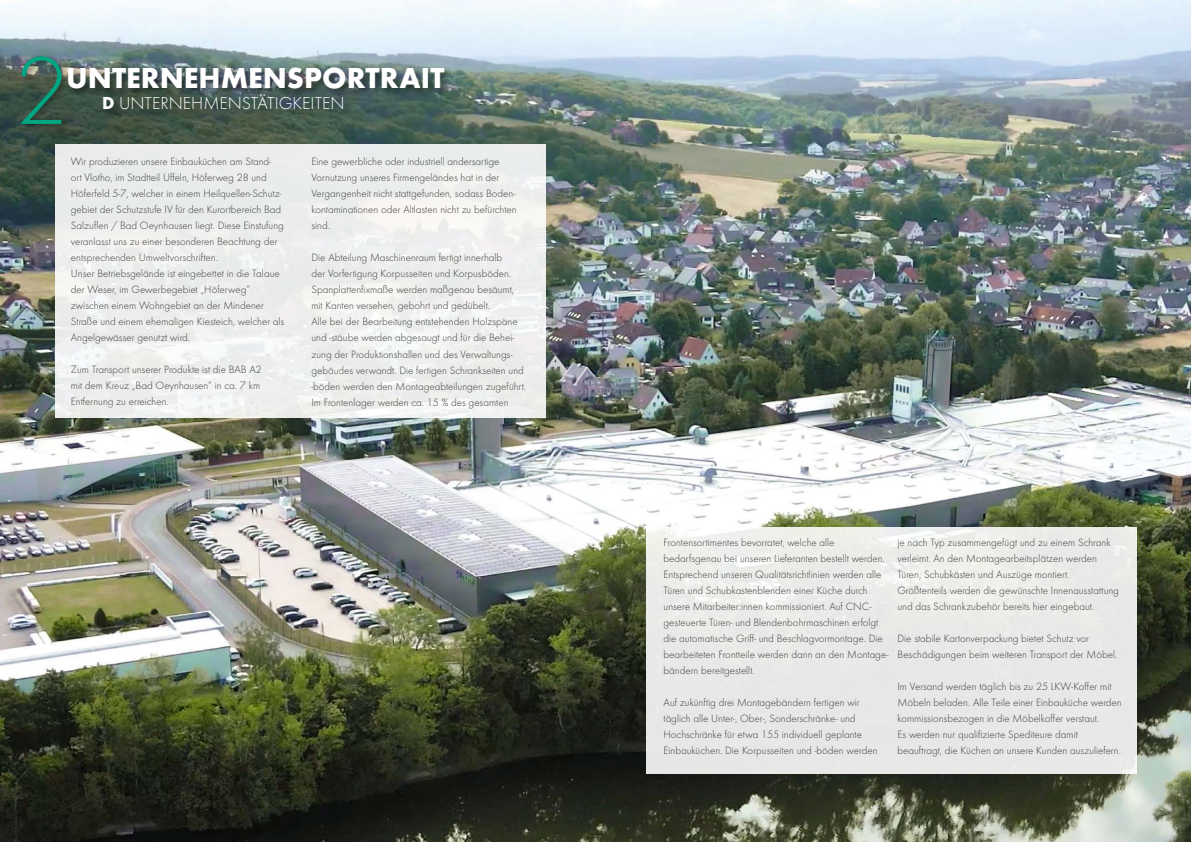
<style>
.page{position:relative;width:1191px;height:842px;background:#fff}
.page>*{position:absolute;margin:0;border:0;box-sizing:border-box;transform-origin:0 0}
.t1{font:300 100px "Futura";color:#00a581}
.t2{font:700 30px "Futura";color:#fff}
.t3{font:300 18px "Futura";color:#fff}
.t4{font:300 11px/16px "Futura";color:#3c3c3b}
.s1{font-weight:700}
</style>
<div class="page">
<img style="left:0;top:0;width:1191px;height:842px">
<div style="left:646px;top:527px;width:491px;height:247px;background:#e8e9e7"></div>
<div style="left:55px;top:145px;width:491px;height:273px;background:#edeeed"></div>
<div style="left:18px;top:53px;width:51px;height:78px;background:#000;opacity:.4"></div>
<div style="left:66px;top:65px;width:388px;height:54px;background:#000;opacity:.5"></div>
<h1 class="t1" style="left:14px;top:27px;width:56px">2</h1>
<h2 class="t2" style="left:66px;top:56px;width:380px">UNTERNEHMENSPORTRAIT</h2>
<h3 class="t3" style="left:102px;top:92px;width:244px"><span class="s1">D</span> UNTERNEHMENSTÄTIGKEITEN</h3>
<p class="t4" style="left:71px;top:153px;width:215px">Wir produzieren unsere Einbauküchen am Stand&shy;ort Vlotho, im Stadtteil Uffeln, Höferweg 28 und Höferfeld 5-7, welcher in einem Heilquellen-Schutz&shy;gebiet der Schutzstufe IV für den Kurortbereich Bad Salzuflen / Bad Oeynhausen liegt. Diese Einstufung veranlasst uns zu einer besonderen Beachtung der entsprechenden Umweltvorschriften.<br>Unser Betriebsgelände ist eingebettet in die Talaue der Weser, im Gewerbegebiet „Höferweg“ zwischen einem Wohngebiet an der Mindener Straße und einem ehemaligen Kiesteich, welcher als Angelgewässer genutzt wird.</p>
<p class="t4" style="left:71px;top:361px;width:193px">Zum Transport unserer Produkte ist die BAB A2 mit dem Kreuz „Bad Oeynhausen“ in ca. 7 km<br>Entfernung zu erreichen.</p>
<p class="t4" style="left:311px;top:153px;width:207px">Eine gewerbliche oder industriell andersartige Vornutzung unseres Firmengeländes hat in der Vergangenheit nicht stattgefunden, sodass Boden&shy;kontaminationen oder Altlasten nicht zu befürchten sind.</p>
<p class="t4" style="left:311px;top:249px;width:216px">Die Abteilung Maschinenraum fertigt innerhalb<br>der Vorfertigung Korpusseiten und Korpusböden.<br>Spanplattenfixmaße werden maßgenau besäumt, mit Kanten versehen, gebohrt und gedübelt.<br>Alle bei der Bearbeitung entstehenden Holzspäne und -stäube werden abgesaugt und für die Behei&shy;zung der Produktionshallen und des Verwaltungs&shy;gebäudes verwandt. Die fertigen Schrankseiten und -böden werden den Montageabteilungen zugeführt.<br>Im Frontenlager werden ca. 15 % des gesamten</p>
<p class="t4" style="left:663px;top:534px;width:227px">Frontensortimentes bevorratet, welche alle bedarfsgenau bei unseren Lieferanten bestellt werden.<br>Entsprechend unseren Qualitätsrichtlinien werden alle Türen und Schubkastenblenden einer Küche durch unsere Mitarbeiter:innen kommissioniert. Auf CNC&shy;gesteuerte Türen- und Blendenbohrmaschinen erfolgt die automatische Griff- und Beschlagvormontage. Die bearbeiteten Frontteile werden dann an den Montage&shy;bändern bereitgestellt.</p>
<p class="t4" style="left:663px;top:694px;width:215px">Auf zukünftig drei Montagebändern fertigen wir täglich alle Unter-, Ober-, Sonderschränke- und Hochschränke für etwa 155 individuell geplante Einbauküchen. Die Korpusseiten und -böden werden</p>
<p class="t4" style="left:897px;top:534px;width:223px">je nach Typ zusammengefügt und zu einem Schrank verleimt. An den Montagearbeitsplätzen werden Türen, Schubkästen und Auszüge montiert.<br>Größtenteils werden die gewünschte Innenausstattung und das Schrankzubehör bereits hier eingebaut.</p>
<p class="t4" style="left:897px;top:630px;width:221px">Die stabile Kartonverpackung bietet Schutz vor<br>Beschädigungen beim weiteren Transport der Möbel.</p>
<p class="t4" style="left:897px;top:678px;width:226px">Im Versand werden täglich bis zu 25 LKW-Koffer mit Möbeln beladen. Alle Teile einer Einbauküche werden kommissionsbezogen in die Möbelkoffer verstaut.<br>Es werden nur qualifizierte Spediteure damit beauftragt, die Küchen an unsere Kunden auszuliefern.</p>
</div>
